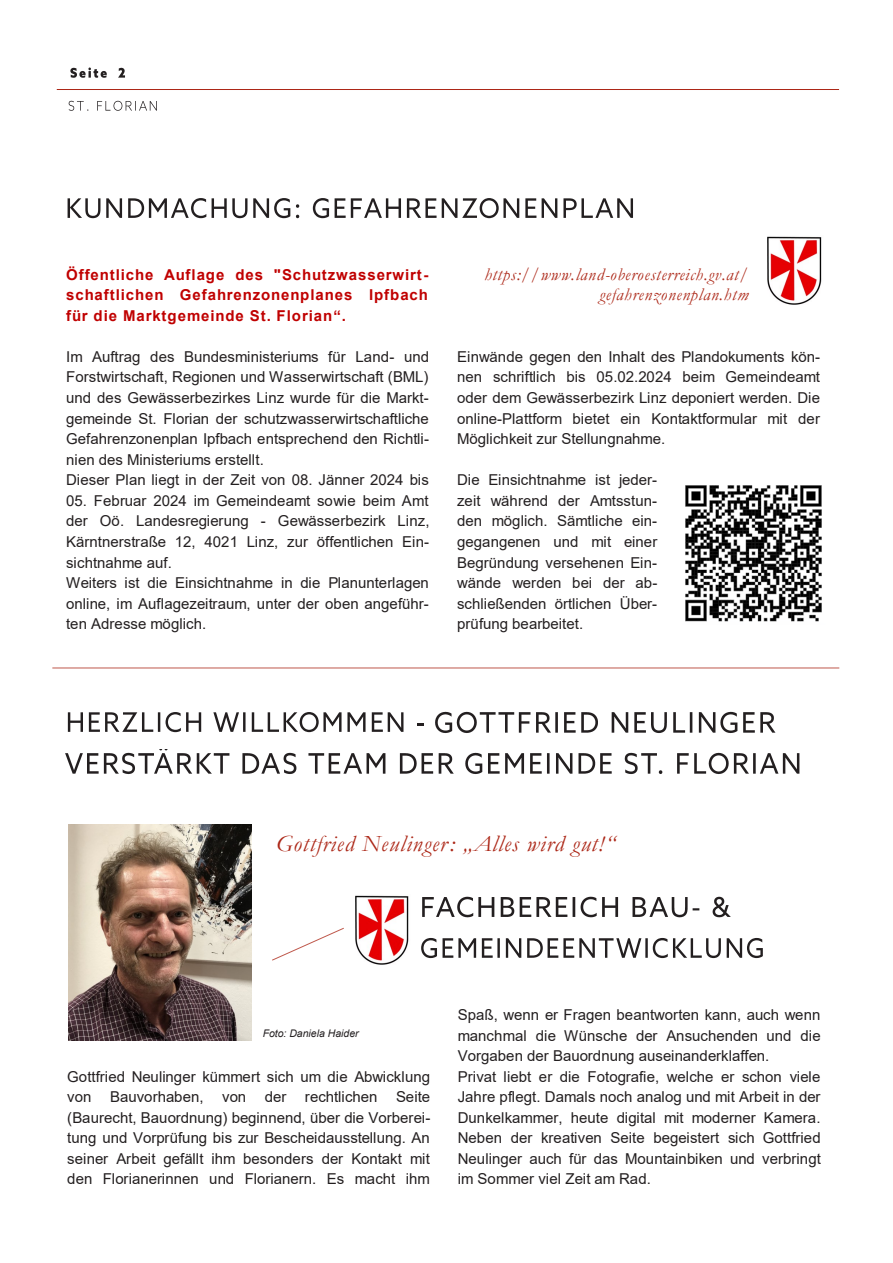
<style>
.page{position:relative;width:893px;height:1263px;background:#fff}
.page>*{position:absolute;margin:0;border:0;box-sizing:border-box;transform-origin:0 0}
.t1{font:italic 23.4px "Garamond";letter-spacing:.04em;color:#ac2717}
.t2{font:italic 17.7px/20.1px "Garamond";letter-spacing:.045em;color:#ac2717;text-align:right}
.t3{font:15px/20.5px "Arial";letter-spacing:.005em;color:#231f20}
.t4{font:700 15px/20.5px "Arial";letter-spacing:.065em;color:#c00000;text-align:justify}
.t5{font:italic 10.5px "Arial";letter-spacing:-.01em;color:#231f20}
</style>
<div class="page">
<img style="left:70px;top:67px;width:37px;height:11px">
<img style="left:118px;top:67px;width:7px;height:11px">
<img style="left:69px;top:100px;width:88px;height:11px">
<hr style="left:57px;top:89px;width:782px;height:1px;background:#ac2717">
<hr style="left:52px;top:668px;width:787px;height:1px;background:#dfada7">
<svg style="left:68px;top:712px;width:335px;height:20px"></svg>
<svg style="left:417px;top:723px;width:6px;height:2px"></svg>
<img style="left:435px;top:711px;width:341px;height:22px">
<img style="left:66px;top:750px;width:734px;height:25px">
<svg style="left:272px;top:927px;width:72px;height:34px"></svg>
<img style="left:422px;top:896px;width:266px;height:22px">
<img style="left:692px;top:908px;width:8px;height:3px">
<img style="left:712px;top:896px;width:19px;height:22px">
<svg style="left:421px;top:938px;width:342px;height:20px"></svg>
<img style="left:356px;top:895px;width:53px;height:70px">
<img style="left:68px;top:824px;width:184px;height:216px">
<svg style="left:68px;top:198px;width:565px;height:20px"></svg>
<img style="left:685px;top:485px;width:137px;height:137px">
<img style="left:768px;top:236px;width:54px;height:69px">
<p class="t4" style="left:66px;top:264px;width:364px">Öffentliche Auflage des "Schutzwasserwirt&shy;schaftlichen Gefahrenzonenplanes Ipfbach für die Marktgemeinde St. Florian“.</p>
<p class="t3" style="left:66px;top:346px;width:365px">Im Auftrag des Bundesministeriums für Land- und Forstwirtschaft, Regionen und Wasserwirtschaft (BML) und des Gewässerbezirkes Linz wurde für die Markt&shy;gemeinde St. Florian der schutzwasserwirtschaftliche Gefahrenzonenplan Ipfbach entsprechend den Richtli&shy;nien des Ministeriums erstellt.<br>Dieser Plan liegt in der Zeit von 08. Jänner 2024 bis</p>
<p class="t3" style="left:66px;top:490px;width:365px">05. Februar 2024 im Gemeindeamt sowie beim Amt der Oö. Landesregierung - Gewässerbezirk Linz, Kärntnerstraße 12, 4021 Linz, zur öffentlichen Ein&shy;sichtnahme auf.<br>Weiters ist die Einsichtnahme in die Planunterlagen online, im Auflagezeitraum, unter der oben angeführ&shy;ten Adresse möglich.</p>
<p class="t2" style="left:484px;top:264px;width:266px">https://www.land-oberoesterreich.gv.at/ gefahrenzonenplan.htm</p>
<p class="t3" style="left:457px;top:346px;width:364px;text-align:justify">Einwände gegen den Inhalt des Plandokuments kön&shy;nen schriftlich bis 05.02.2024 beim Gemeindeamt oder dem Gewässerbezirk Linz deponiert werden. Die online-Plattform bietet ein Kontaktformular mit der Möglichkeit zur Stellungnahme.</p>
<p class="t3" style="left:457px;top:470px;width:202px;text-align:justify">Die Einsichtnahme ist jeder&shy;zeit während der Amtsstun&shy;den möglich. Sämtliche ein&shy;gegangenen und mit einer Begründung versehenen Ein&shy;wände werden bei der ab&shy;schließenden örtlichen Über&shy;prüfung bearbeitet.</p>
<h1 class="t1" style="left:276px;top:828px;width:340px">Gottfried Neulinger: „Alles wird gut!“</h1>
<p class="t5" style="left:263px;top:1027px;width:97px">Foto: Daniela Haider</p>
<p class="t3" style="left:67px;top:1066px;width:365px;text-align:justify">Gottfried Neulinger kümmert sich um die Abwicklung von Bauvorhaben, von der rechtlichen Seite (Baurecht, Bauordnung) beginnend, über die Vorberei&shy;tung und Vorprüfung bis zur Bescheidausstellung. An seiner Arbeit gefällt ihm besonders der Kontakt mit den Florianerinnen und Florianern. Es macht ihm</p>
<p class="t3" style="left:458px;top:1004px;width:365px">Spaß, wenn er Fragen beantworten kann, auch wenn manchmal die Wünsche der Ansuchenden und die Vorgaben der Bauordnung auseinanderklaffen.<br>Privat liebt er die Fotografie, welche er schon viele Jahre pflegt. Damals noch analog und mit Arbeit in der Dunkelkammer, heute digital mit moderner Kamera.<br>Neben der kreativen Seite begeistert sich Gottfried Neulinger auch für das Mountainbiken und verbringt im Sommer viel Zeit am Rad.</p>
</div>
